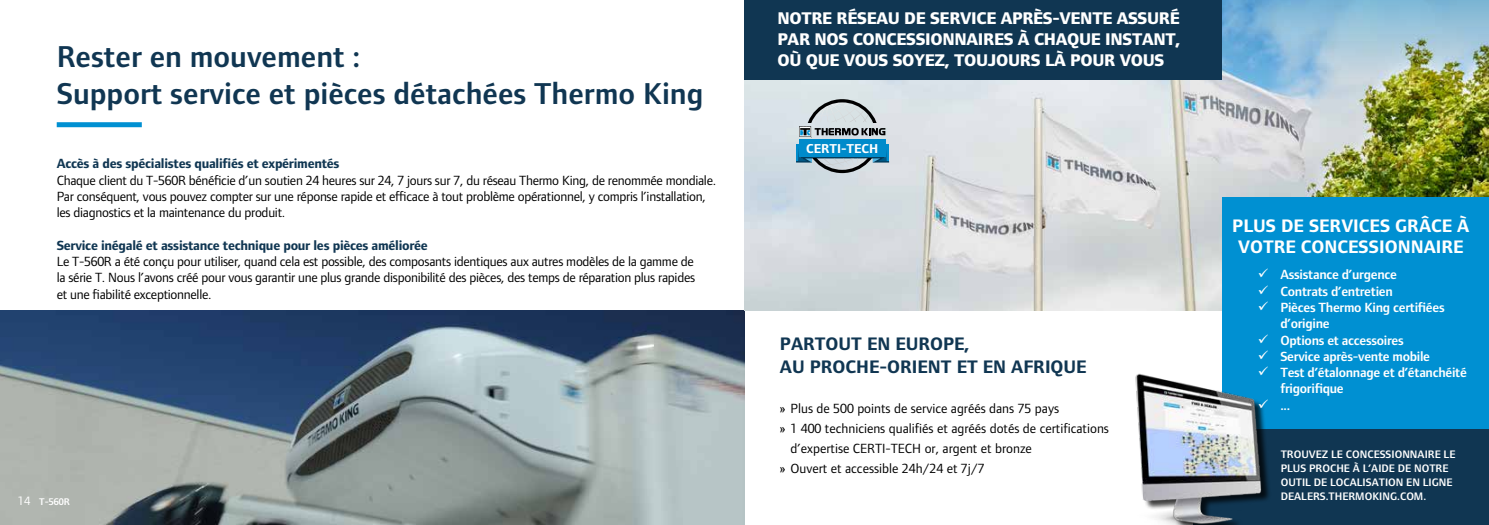
<style>
.page{position:relative;width:1489px;height:525px;background:#fff}
.page>*{position:absolute;margin:0;border:0;box-sizing:border-box;transform-origin:0 0}
.t1{font:600 31.25px/37.5px "Foundry Form Sans Blonde";color:#103652}
.t2{font:700 18.75px/22.5px "Foundry Form Sans Blonde";color:#103652}
.t3{font:700 18.75px/21.2px "Foundry Form Sans Blonde";color:#fff;text-align:center}
.t4{font:800 17.5px/21px "Foundry Form Sans Blonde";letter-spacing:-.02em;color:#fff;text-align:justify}
.t5{font:13.75px/16.2px "Foundry Form Sans Blonde";letter-spacing:-.02em;color:#000}
.t6{font:13.75px "Foundry Form Sans Blonde";color:#000}
.t7{font:600 13.75px/16.2px "Foundry Form Sans Blonde";letter-spacing:-.02em;color:#fff}
.t8{font:700 13.75px "Foundry Form Sans Blonde";letter-spacing:-.02em;color:#103652}
.t9{font:700 13.38px "Foundry Form Sans Blonde";color:#fff}
.t10{font:600 11.25px/13.8px "Foundry Form Sans Blonde";color:#fff}
.t11{font:600 10px "Foundry Form Sans Blonde";color:#fff}
.s1{font-weight:400;font-size:12.5px}
</style>
<div class="page">
<img style="left:0;top:310px;width:744px;height:214px">
<img style="left:744px;top:79px;width:744px;height:231px">
<svg style="left:1222px;top:0;width:266px;height:79px;background:#91bbcf"></svg>
<div style="left:57px;top:122px;width:85px;height:5px;background:#0090d2"></div>
<div style="left:744px;top:0;width:478px;height:79px;background:#103652"></div>
<div style="left:1193px;top:428px;width:295px;height:96px;background:#103652"></div>
<div style="left:1222px;top:197px;width:266px;height:231px;background:#0090d2"></div>
<svg style="left:796px;top:99px;width:93px;height:74px;background:#81aabe"></svg>
<img style="left:1135px;top:373px;width:136px;height:151px">
<svg style="left:1258px;top:373px;width:10px;height:2px"></svg>
<svg style="left:1258px;top:398px;width:10px;height:9px"></svg>
<h1 class="t1" style="left:57px;top:38px;width:648px">Rester en mouvement :<br>Support service et pièces détachées Thermo King</h1>
<p class="t8" style="left:57px;top:156px;width:284px">Accès à des spécialistes qualifiés et expérimentés</p>
<p class="t5" style="left:57px;top:172px;width:661px">Chaque client du T-560R bénéficie d’un soutien 24 heures sur 24, 7 jours sur 7, du réseau Thermo King, de renommée mondiale.<br>Par conséquent, vous pouvez compter sur une réponse rapide et efficace à tout problème opérationnel, y compris l’installation, les diagnostics et la maintenance du produit.</p>
<p class="t8" style="left:57px;top:237px;width:373px">Service inégalé et assistance technique pour les pièces améliorée</p>
<p class="t5" style="left:57px;top:253px;width:640px;text-align:justify">Le T-560R a été conçu pour utiliser, quand cela est possible, des composants identiques aux autres modèles de la gamme de la série T. Nous l’avons créé pour vous garantir une plus grande disponibilité des pièces, des temps de réparation plus rapides et une fiabilité exceptionnelle.</p>
<p class="t11" style="left:18px;top:496px;width:53px"><span class="s1">14</span> T-560R</p>
<p class="t4" style="left:777px;top:8px;width:404px">NOTRE RÉSEAU DE SERVICE APRÈS-VENTE ASSURÉ PAR NOS CONCESSIONNAIRES À CHAQUE INSTANT, OÙ QUE VOUS SOYEZ, TOUJOURS LÀ POUR VOUS</p>
<p class="t9" style="left:806px;top:141px;width:74px">CERTI-TECH</p>
<h2 class="t2" style="left:780px;top:332px;width:308px">PARTOUT EN EUROPE,<br>AU PROCHE-ORIENT ET EN AFRIQUE</h2>
<p class="t6" style="left:780px;top:400px;width:281px">» Plus de 500 points de service agréés dans 75 pays</p>
<p class="t6" style="left:780px;top:420px;width:330px">» 1 400 techniciens qualifiés et agréés dotés de certifications</p>
<p class="t6" style="left:790px;top:440px;width:243px">d’expertise CERTI-TECH or, argent et bronze</p>
<p class="t6" style="left:780px;top:460px;width:206px">» Ouvert et accessible 24h/24 et 7j/7</p>
<h2 class="t3" style="left:1232px;top:215px;width:239px">PLUS DE SERVICES GRÂCE À<br>VOTRE CONCESSIONNAIRE</h2>
<p class="t7" style="left:1280px;top:266px;width:188px">Assistance d’urgence<br>Contrats d’entretien<br>Pièces Thermo King certifiées d’origine<br>Options et accessoires<br>Service après-vente mobile<br>Test d’étalonnage et d’étanchéité frigorifique<br>...</p>
<p class="t10" style="left:1280px;top:447px;width:176px">TROUVEZ LE CONCESSIONNAIRE LE<br>PLUS PROCHE À L’AIDE DE NOTRE<br>OUTIL DE LOCALISATION EN LIGNE<br>DEALERS.THERMOKING.COM.</p>
</div>
